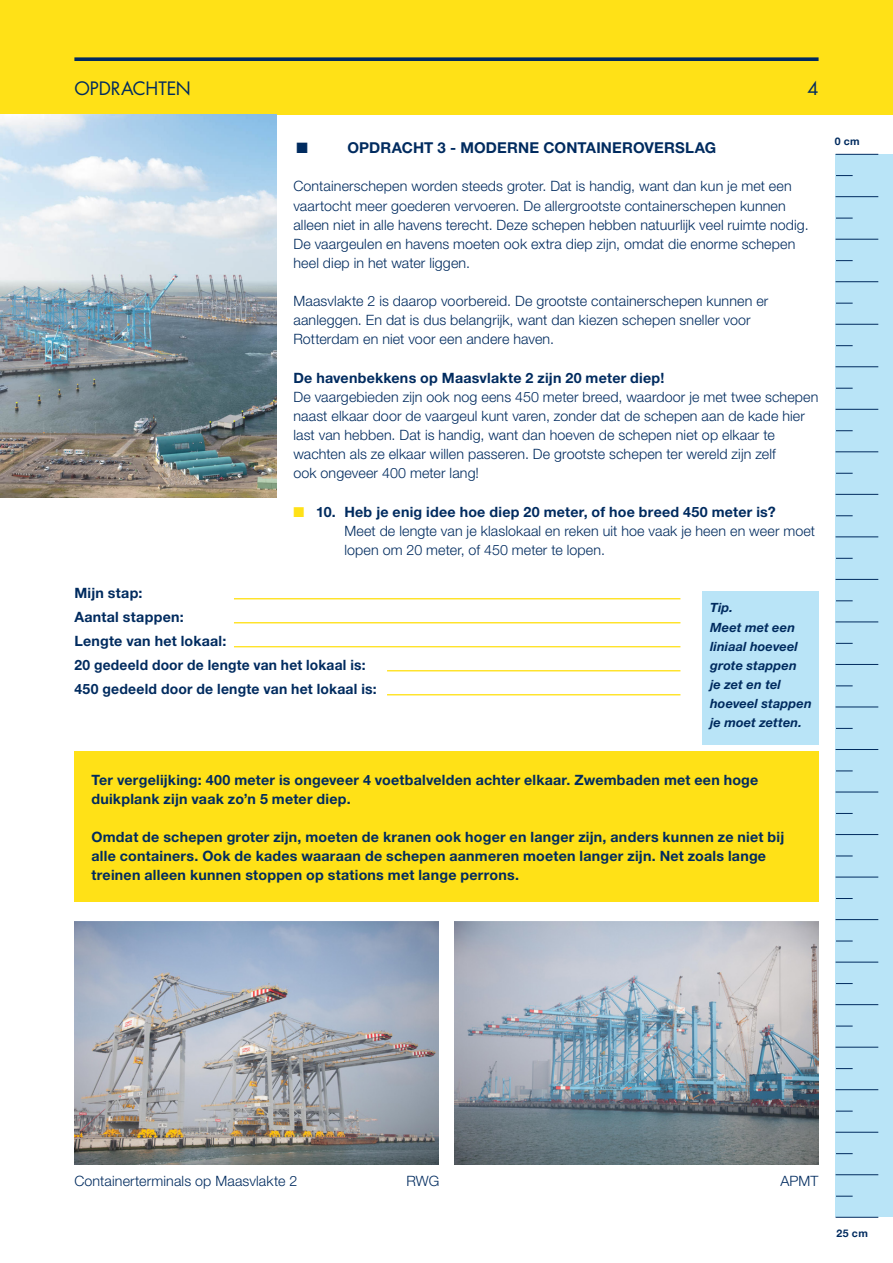
<style>
.page{position:relative;width:893px;height:1263px;background:#fff}
.page>*{position:absolute;margin:0;border:0;box-sizing:border-box;transform-origin:0 0}
.t1{font:18px "Futura Std";letter-spacing:-.01em;color:#002b5f}
.t2{font:700 15px "Helvetica Neue LT Std";letter-spacing:.01em;color:#002b5f}
.t3{font:15px "Zapf Dingbats ITC";color:#002b5f}
.t4{font:300 14.25px/19.2px "Helvetica Neue LT Std";letter-spacing:.01em;color:#002b5f}
.t5{font:700 14.25px/24px "Helvetica Neue LT Std";letter-spacing:.015em;color:#002b5f}
.t6{font:italic 700 12.75px/19.2px "Helvetica Neue LT Std";letter-spacing:.01em;color:#002b5f}
.t7{font:700 10.5px "Helvetica Neue";color:#002b5f}
.s1{color:#ffe117}
.s2{font-weight:700}
</style>
<div class="page">
<div style="left:74px;top:751px;width:745px;height:150px;background:#ffe117"></div>
<div style="left:0;top:0;width:893px;height:115px;background:#ffe117"></div>
<svg style="left:74px;top:57px;width:745px;height:4px;background:#1a3d57"></svg>
<hr style="left:234px;top:598px;width:446px;height:1px;background:#ffe117">
<hr style="left:234px;top:622px;width:446px;height:1px;background:#ffe117">
<hr style="left:234px;top:646px;width:446px;height:1px;background:#ffe117">
<hr style="left:387px;top:670px;width:293px;height:1px;background:#ffe117">
<hr style="left:387px;top:694px;width:293px;height:1px;background:#ffe117">
<div style="left:702px;top:591px;width:117px;height:153px;background:#b9e4f7"></div>
<img style="left:0;top:115px;width:276px;height:382px">
<div style="left:836px;top:154px;width:57px;height:1063px;background:#b9e4f7"></div>
<hr style="left:836px;top:196px;width:42px;height:1px;background:#002b5f">
<hr style="left:836px;top:154px;width:42px;height:1px;background:#002b5f">
<hr style="left:836px;top:239px;width:42px;height:1px;background:#002b5f">
<hr style="left:836px;top:281px;width:42px;height:1px;background:#002b5f">
<hr style="left:836px;top:324px;width:42px;height:1px;background:#002b5f">
<hr style="left:836px;top:366px;width:42px;height:1px;background:#002b5f">
<hr style="left:836px;top:409px;width:42px;height:1px;background:#002b5f">
<hr style="left:836px;top:451px;width:42px;height:1px;background:#002b5f">
<hr style="left:836px;top:494px;width:42px;height:1px;background:#002b5f">
<hr style="left:836px;top:536px;width:42px;height:1px;background:#002b5f">
<hr style="left:836px;top:579px;width:42px;height:1px;background:#002b5f">
<hr style="left:836px;top:621px;width:42px;height:1px;background:#002b5f">
<hr style="left:836px;top:664px;width:42px;height:1px;background:#002b5f">
<hr style="left:836px;top:707px;width:42px;height:1px;background:#002b5f">
<hr style="left:836px;top:749px;width:42px;height:1px;background:#002b5f">
<hr style="left:836px;top:792px;width:42px;height:1px;background:#002b5f">
<hr style="left:836px;top:834px;width:42px;height:1px;background:#002b5f">
<hr style="left:836px;top:877px;width:42px;height:1px;background:#002b5f">
<hr style="left:836px;top:919px;width:42px;height:1px;background:#002b5f">
<hr style="left:836px;top:962px;width:42px;height:1px;background:#002b5f">
<hr style="left:836px;top:1004px;width:42px;height:1px;background:#002b5f">
<hr style="left:836px;top:1047px;width:42px;height:1px;background:#002b5f">
<hr style="left:836px;top:1089px;width:42px;height:1px;background:#002b5f">
<hr style="left:836px;top:1132px;width:42px;height:1px;background:#002b5f">
<hr style="left:836px;top:1174px;width:42px;height:1px;background:#002b5f">
<hr style="left:836px;top:1217px;width:42px;height:1px;background:#002b5f">
<svg style="left:836px;top:175px;width:17px;height:1px"></svg>
<svg style="left:836px;top:218px;width:17px;height:1px"></svg>
<svg style="left:836px;top:260px;width:17px;height:1px"></svg>
<svg style="left:836px;top:303px;width:17px;height:1px"></svg>
<svg style="left:836px;top:345px;width:17px;height:1px"></svg>
<svg style="left:836px;top:388px;width:17px;height:1px"></svg>
<svg style="left:836px;top:430px;width:17px;height:1px"></svg>
<svg style="left:836px;top:473px;width:17px;height:1px"></svg>
<svg style="left:836px;top:515px;width:17px;height:1px"></svg>
<svg style="left:836px;top:558px;width:17px;height:1px"></svg>
<svg style="left:836px;top:600px;width:17px;height:1px"></svg>
<svg style="left:836px;top:643px;width:17px;height:1px"></svg>
<svg style="left:836px;top:685px;width:17px;height:1px"></svg>
<svg style="left:836px;top:728px;width:17px;height:1px"></svg>
<svg style="left:836px;top:770px;width:17px;height:1px"></svg>
<svg style="left:836px;top:813px;width:17px;height:1px"></svg>
<svg style="left:836px;top:855px;width:17px;height:1px"></svg>
<svg style="left:836px;top:898px;width:17px;height:1px"></svg>
<svg style="left:836px;top:941px;width:17px;height:1px"></svg>
<svg style="left:836px;top:983px;width:17px;height:1px"></svg>
<svg style="left:836px;top:1026px;width:17px;height:1px"></svg>
<svg style="left:836px;top:1068px;width:17px;height:1px"></svg>
<svg style="left:836px;top:1111px;width:17px;height:1px"></svg>
<svg style="left:836px;top:1153px;width:17px;height:1px"></svg>
<svg style="left:836px;top:1196px;width:17px;height:1px"></svg>
<img style="left:74px;top:921px;width:365px;height:243px">
<img style="left:454px;top:921px;width:365px;height:243px">
<p class="t1" style="left:74px;top:77px;width:118px">OPDRACHTEN</p>
<p class="t1" style="left:807px;top:77px;width:13px">4</p>
<p class="t3" style="left:296px;top:141px;width:13px">■</p>
<p class="t2" style="left:347px;top:138px;width:370px">OPDRACHT 3 - MODERNE CONTAINEROVERSLAG</p>
<p class="t4" style="left:293px;top:176px;width:517px">Containerschepen worden steeds groter. Dat is handig, want dan kun je met een vaartocht meer goederen vervoeren. De allergrootste containerschepen kunnen alleen niet in alle havens terecht. Deze schepen hebben natuurlijk veel ruimte nodig.<br>De vaargeulen en havens moeten ook extra diep zijn, omdat die enorme schepen heel diep in het water liggen.</p>
<p class="t4" style="left:293px;top:291px;width:477px">Maasvlakte 2 is daarop voorbereid. De grootste containerschepen kunnen er aanleggen. En dat is dus belangrijk, want dan kiezen schepen sneller voor<br>Rotterdam en niet voor een andere haven.</p>
<p class="t5" style="left:293px;top:365px;width:372px">De havenbekkens op Maasvlakte 2 zijn 20 meter diep!</p>
<p class="t4" style="left:293px;top:387px;width:527px">De vaargebieden zijn ook nog eens 450 meter breed, waardoor je met twee schepen naast elkaar door de vaargeul kunt varen, zonder dat de schepen aan de kade hier last van hebben. Dat is handig, want dan hoeven de schepen niet op elkaar te wachten als ze elkaar willen passeren. De grootste schepen ter wereld zijn zelf<br>ook ongeveer 400 meter lang!</p>
<p class="t4" style="left:344px;top:502px;width:472px;text-indent:-51px"><span class="s1">■</span> <span class="s2">10. Heb je enig idee hoe diep 20 meter, of hoe breed 450 meter is?<br></span>Meet de lengte van je klaslokaal en reken uit hoe vaak je heen en weer moet lopen om 20 meter, of 450 meter te lopen.</p>
<p class="t5" style="left:74px;top:581px;width:304px">Mijn stap:<br>Aantal stappen:<br>Lengte van het lokaal:<br>20 gedeeld door de lengte van het lokaal is:<br>450 gedeeld door de lengte van het lokaal is:</p>
<p class="t6" style="left:710px;top:598px;width:103px">Tip.<br>Meet met een liniaal hoeveel grote stappen<br>je zet en tel hoeveel stappen je moet zetten.</p>
<p class="t7" style="left:835px;top:133px;width:26px">0 cm</p>
<p class="t5" style="left:91px;top:769px;width:668px;line-height:19.2px">Ter vergelijking: 400 meter is ongeveer 4 voetbalvelden achter elkaar. Zwembaden met een hoge duikplank zijn vaak zo’n 5 meter diep.</p>
<p class="t5" style="left:91px;top:827px;width:694px;line-height:19.2px">Omdat de schepen groter zijn, moeten de kranen ook hoger en langer zijn, anders kunnen ze niet bij alle containers. Ook de kades waaraan de schepen aanmeren moeten langer zijn. Net zoals lange treinen alleen kunnen stoppen op stations met lange perrons.</p>
<p class="t4" style="left:74px;top:1171px;width:224px">Containerterminals op Maasvlakte 2</p>
<p class="t4" style="left:406px;top:1171px;width:34px">RWG</p>
<p class="t4" style="left:780px;top:1171px;width:39px">APMT</p>
<p class="t7" style="left:837px;top:1225px;width:33px">25 cm</p>
</div>
